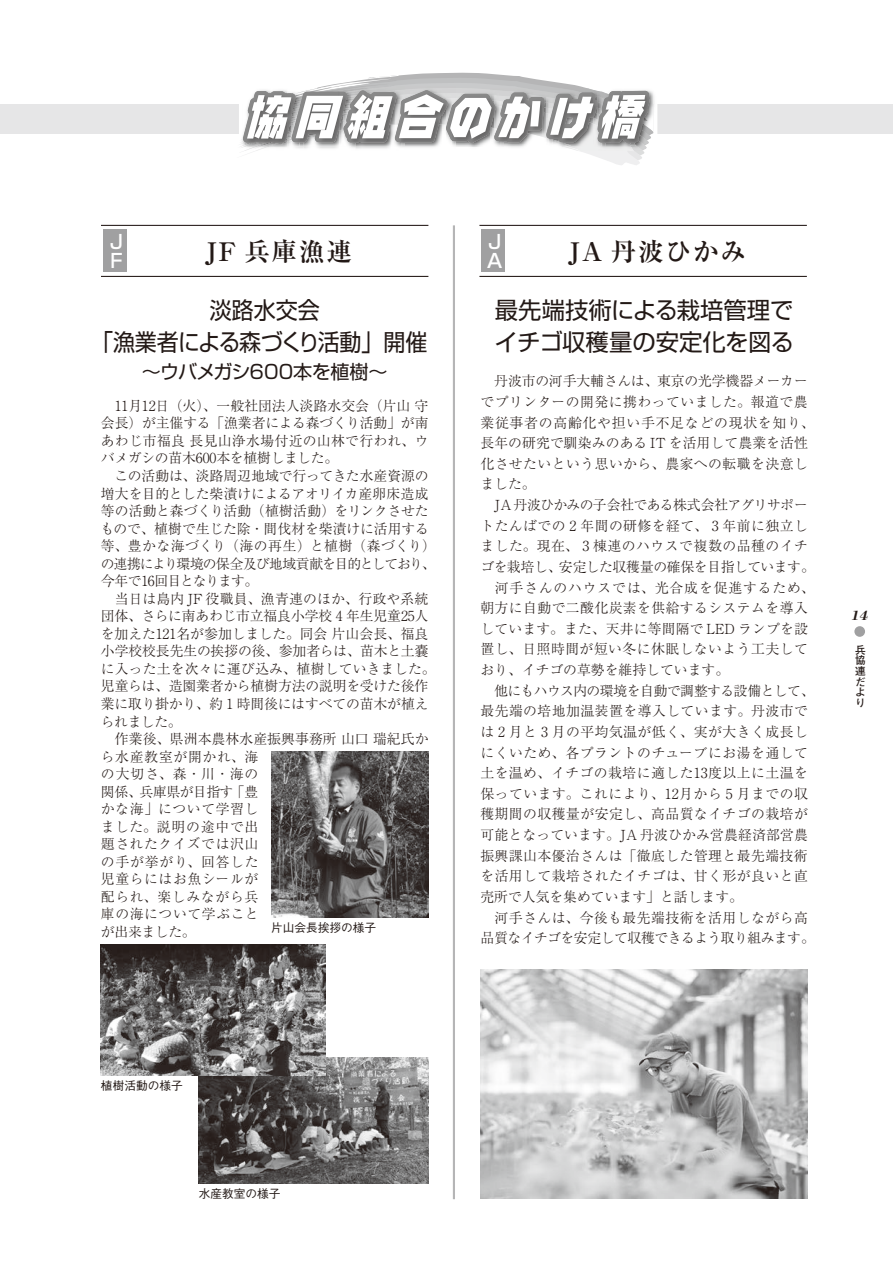
<style>
.page{position:relative;width:893px;height:1263px;background:#fff}
.page>*{position:absolute;margin:0;border:0;box-sizing:border-box;transform-origin:0 0}
.t1{font:700 25.5px "Ryumin Pro";letter-spacing:.075em;color:#231916}
.t2{font:23.4px/32px "Shin Go Pro";letter-spacing:-.005em;color:#231916}
.t3{font:23.4px/32px "Shin Go Pro";letter-spacing:-.005em;color:#231916;text-align:center;scale:.94 1}
.t4{font:19.2px "Shin Go Pro";letter-spacing:-.03em;color:#231916}
.t5{font:500 19.2px/19.2px "Shin Go Pro";color:#fff}
.t6{font:300 13.8px/20.5px "Ryumin Pro";letter-spacing:.035em;color:#231916}
.t7{font:300 13.8px "Ryumin Pro";letter-spacing:.01em;color:#231916}
.t8{font:300 13.8px "Ryumin Pro";letter-spacing:-.01em;color:#231916}
.t9{font:300 13.8px/17.5px "Ryumin Pro";letter-spacing:.045em;color:#231916}
.t10{font:300 13.8px "Ryumin Pro";letter-spacing:-.015em;color:#231916}
.t11{font:300 13.8px "Ryumin Pro";letter-spacing:-.08em;color:#231916}
.t12{font:300 13.8px "Ryumin Pro";letter-spacing:-.05em;color:#231916}
.t13{font:300 13.8px "Ryumin Pro";letter-spacing:.055em;color:#231916}
.t14{font:300 13.8px "Ryumin Pro";letter-spacing:.04em;color:#231916}
.t15{font:300 13.8px "Ryumin Pro";letter-spacing:-.04em;color:#231916}
.t16{font:300 13.8px "Ryumin Pro";letter-spacing:-.055em;color:#231916}
.t17{font:300 13.8px "Ryumin Pro";letter-spacing:.05em;color:#231916}
.t18{font:300 13.8px "Ryumin Pro";letter-spacing:-.035em;color:#231916}
.t19{font:italic 700 13.8px "Bodoni BT";color:#231916}
.t20{font:500 11.7px "Gothic BBB Pro";color:#231916}
.t21{font:700 10.65px/10.6px "Futo Go B101 Pro";color:#231916;text-align:justify}
</style>
<div class="page">
<hr style="left:453px;top:225px;width:2px;height:974px;background:#b5b5b6">
<div style="left:0;top:104px;width:893px;height:30px;background:#e6e6e7"></div>
<img style="left:654px;top:101px;width:3px;height:33px">
<svg style="left:239px;top:73px;width:415px;height:92px"></svg>
<div style="left:481px;top:230px;width:24px;height:42px;background:#a0a0a1"></div>
<hr style="left:479px;top:225px;width:328px;height:1px;background:#231916">
<hr style="left:479px;top:276px;width:328px;height:1px;background:#231916">
<div style="left:103px;top:230px;width:23px;height:42px;background:#a0a0a1"></div>
<hr style="left:101px;top:225px;width:327px;height:1px;background:#231916">
<hr style="left:101px;top:276px;width:327px;height:1px;background:#231916">
<img style="left:480px;top:969px;width:328px;height:229px">
<img style="left:271px;top:752px;width:157px;height:165px">
<img style="left:199px;top:1057px;width:229px;height:126px">
<img style="left:101px;top:945px;width:225px;height:130px">
<div style="left:854px;top:626px;width:11px;height:11px;background:#a0a0a1;border-radius:50%"></div>
<h3 class="t5" style="left:107px;top:230px;width:17px">Ｊ<br>Ｆ</h3>
<h3 class="t5" style="left:485px;top:230px;width:18px">Ｊ<br>Ａ</h3>
<h2 class="t3" style="left:91px;top:291px;width:359px">淡路水交会<br>「漁業者による森づくり活動」開催</h2>
<h3 class="t4" style="left:142px;top:356px;width:247px">～ウバメガシ600本を植樹~</h3>
<h1 class="t1" style="left:205px;top:231px;width:148px">JF 兵庫漁連</h1>
<h1 class="t1" style="left:568px;top:231px;width:179px">JA 丹波ひかみ</h1>
<h2 class="t2" style="left:495px;top:292px;width:300px">最先端技術による栽培管理でイチゴ収穫量の安定化を図る</h2>
<p class="t7" style="left:480px;top:370px;width:329px">　丹波市の河手大輔さんは、東京の光学機器メーカー</p>
<p class="t6" style="left:480px;top:390px;width:329px">でプリンターの開発に携わっていました。報道で農</p>
<p class="t13" style="left:480px;top:412px;width:336px">業従事者の高齢化や担い手不足などの現状を知り、</p>
<p class="t7" style="left:480px;top:432px;width:329px">長年の研究で馴染みのある IT を活用して農業を活性</p>
<p class="t6" style="left:480px;top:452px;width:329px">化させたいという思いから、農家への転職を決意し</p>
<p class="t7" style="left:480px;top:473px;width:57px">ました。</p>
<p class="t12" style="left:480px;top:494px;width:329px">　JA 丹波ひかみの子会社である株式会社アグリサポー</p>
<p class="t6" style="left:480px;top:514px;width:329px">トたんばでの 2 年間の研修を経て、 3 年前に独立し</p>
<p class="t14" style="left:480px;top:535px;width:329px">ました。現在、 3 棟連のハウスで複数の品種のイチ</p>
<p class="t15" style="left:559px;top:556px;width:257px">安定した収穫量の確保を目指しています。</p>
<p class="t7" style="left:101px;top:395px;width:329px">　11月12日（火）、一般社団法人淡路水交会（片山守</p>
<p class="t7" style="left:101px;top:412px;width:329px">会長）が主催する「漁業者による森づくり活動」が南</p>
<p class="t7" style="left:101px;top:430px;width:329px">あわじ市福良長見山浄水場付近の山林で行われ、ウ</p>
<p class="t10" style="left:101px;top:447px;width:239px">バメガシの苗木600本を植樹しました。</p>
<p class="t7" style="left:101px;top:465px;width:329px">　この活動は、淡路周辺地域で行ってきた水産資源の</p>
<p class="t10" style="left:101px;top:482px;width:329px">増大を目的とした柴漬けによるアオリイカ産卵床造成</p>
<p class="t10" style="left:101px;top:500px;width:329px">等の活動と森づくり活動（植樹活動）をリンクさせた</p>
<p class="t7" style="left:100px;top:518px;width:330px">もので、植樹で生じた除・間伐材を柴漬けに活用する</p>
<p class="t6" style="left:101px;top:535px;width:336px">等、豊かな海づくり（海の再生）と植樹（森づくり(</p>
<p class="t11" style="left:101px;top:553px;width:337px">の連携により環境の保全及び地域貢献を目的としており、</p>
<p class="t16" style="left:101px;top:570px;width:159px">今年で16回目となります。</p>
<p class="t7" style="left:101px;top:588px;width:329px">　当日は島内 JF 役職員、漁青連のほか、行政や系統</p>
<p class="t8" style="left:101px;top:605px;width:329px">団体、さらに南あわじ市立福良小学校 4 年生児童25人</p>
<p class="t7" style="left:101px;top:623px;width:329px">を加えた121名が参加しました。同会片山会長、福良</p>
<p class="t8" style="left:101px;top:640px;width:329px">小学校校長先生の挨拶の後、参加者らは、苗木と土嚢</p>
<p class="t7" style="left:101px;top:658px;width:336px">に入った土を次々に運び込み、植樹していきました。</p>
<p class="t8" style="left:101px;top:675px;width:329px">児童らは、造園業者から植樹方法の説明を受けた後作</p>
<p class="t8" style="left:101px;top:693px;width:329px">業に取り掛かり、約 1 時間後にはすべての苗木が植え</p>
<p class="t7" style="left:101px;top:710px;width:83px">られました。</p>
<p class="t7" style="left:101px;top:728px;width:329px">　作業後、県洲本農林水産振興事務所山口瑞紀氏か</p>
<p class="t17" style="left:101px;top:745px;width:159px">ら水産教室が開かれ、海</p>
<p class="t7" style="left:101px;top:763px;width:159px">の大切さ、森・川・海の</p>
<p class="t7" style="left:231px;top:781px;width:29px">「豊</p>
<p class="t6" style="left:480px;top:555px;width:336px">ゴを栽培し、<br>　河手さんのハウスでは、光合成を促進するため、朝方に自動で二酸化炭素を供給するシステムを導入しています。また、天井に等間隔で LED ランプを設置し、日照時間が短い冬に休眠しないよう工夫しており、イチゴの草勢を維持しています。<br>　他にもハウス内の環境を自動で調整する設備として、最先端の培地加温装置を導入しています。丹波市では 2 月と 3 月の平均気温が低く、実が大きく成長しにくいため、各プラントのチューブにお湯を通して土を温め、イチゴの栽培に適した13度以上に土温を保っています。これにより、12月から 5 月までの収穫期間の収穫量が安定し、高品質なイチゴの栽培が可能となっています。JA 丹波ひかみ営農経済部営農振興課山本優治さんは「徹底した管理と最先端技術を活用して栽培されたイチゴは、甘く形が良いと直売所で人気を集めています」と話します。<br>　河手さんは、今後も最先端技術を活用しながら高品質なイチゴを安定して収穫できるよう取り組みます。</p>
<p class="t18" style="left:139px;top:781px;width:96px">兵庫県が目指す</p>
<p class="t9" style="left:101px;top:782px;width:159px">関係、<br>かな海」について学習しました。説明の途中で出題されたクイズでは沢山の手が挙がり、回答した児童らにはお魚シールが配られ、楽しみながら兵庫の海について学ぶこと</p>
<p class="t20" style="left:271px;top:918px;width:107px">片山会長挨拶の様子</p>
<p class="t7" style="left:101px;top:921px;width:96px">が出来ました。</p>
<p class="t19" style="left:852px;top:606px;width:18px">14</p>
<p class="t21" style="left:855px;top:643px;width:12px">兵協連だより</p>
<p class="t20" style="left:101px;top:1076px;width:83px">植樹活動の様子</p>
<p class="t20" style="left:199px;top:1184px;width:83px">水産教室の様子</p>
</div>
